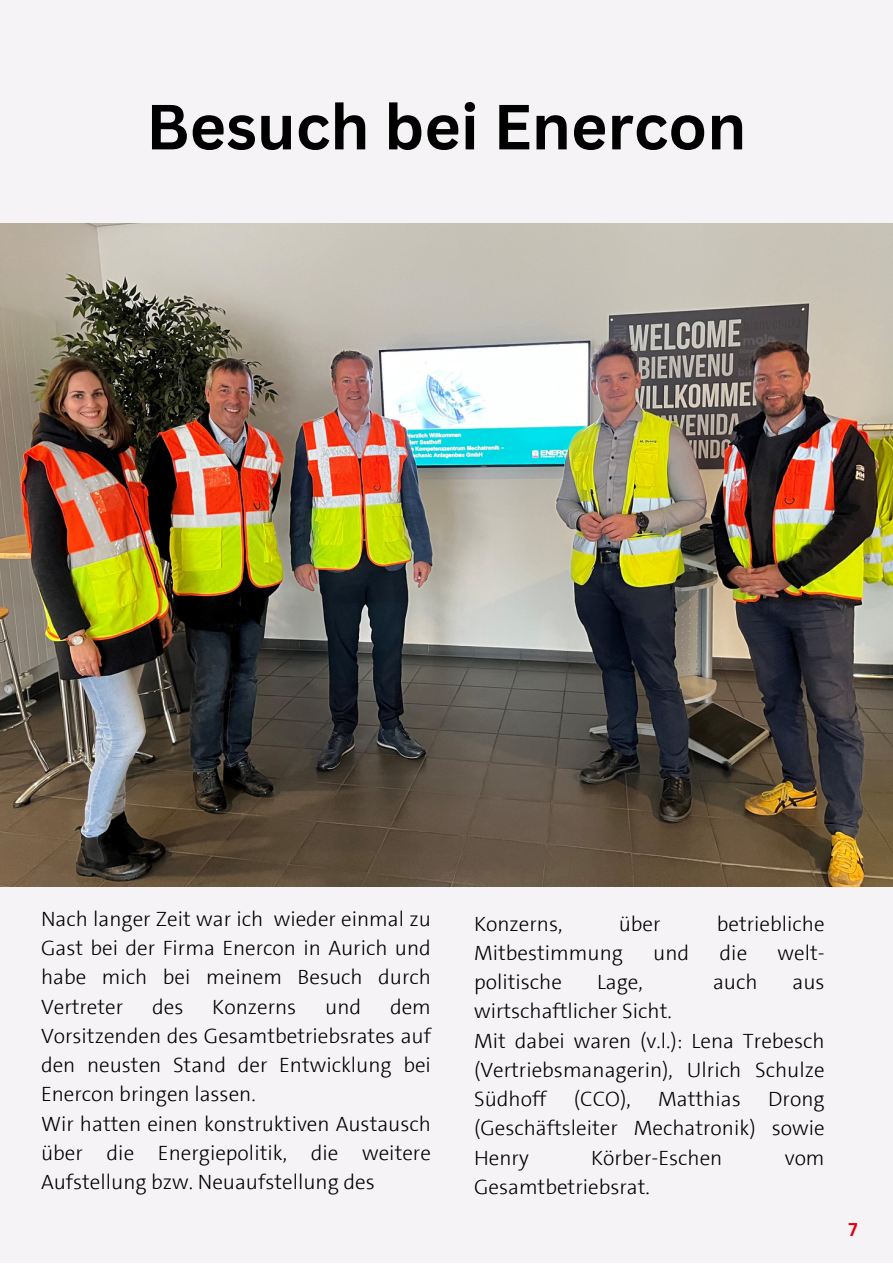
<style>
.page{position:relative;width:893px;height:1264px;background:#fff}
.page>*{position:absolute;margin:0;border:0;box-sizing:border-box;transform-origin:0 0}
.t1{font:700 62.25px "Canva Sans";color:#000}
.t2{font:300 21px/29.2px "SPD The Sans";color:#000;text-align:justify}
.t3{font:700 18px "Canva Sans";color:#e3000f}
</style>
<div class="page">
<div style="left:0;top:0;width:892px;height:1262px;background:#f5f3f5"></div>
<img style="left:0;top:223px;width:892px;height:663px">
<p class="t1" style="left:146px;top:83px;width:601px">Besuch bei Enercon</p>
<p class="t2" style="left:41px;top:904px;width:391px">Nach langer Zeit war ich wieder einmal zu Gast bei der Firma Enercon in Aurich und habe mich bei meinem Besuch durch Vertreter</p>
<p class="t2" style="left:41px;top:992px;width:391px;text-indent:349px">dem Vorsitzenden des Gesamtbetriebsrates auf den neusten Stand der Entwicklung bei Enercon bringen lassen.</p>
<p class="t2" style="left:41px;top:1108px;width:391px">Wir hatten einen konstruktiven Austausch über die Energiepolitik, die weitere Aufstellung bzw. Neuaufstellung des</p>
<p class="t2" style="left:152px;top:992px;width:33px">des</p>
<p class="t2" style="left:212px;top:992px;width:86px">Konzerns</p>
<p class="t2" style="left:325px;top:992px;width:37px">und</p>
<p class="t2" style="left:474px;top:909px;width:90px">Konzerns,</p>
<p class="t2" style="left:618px;top:909px;width:43px">über</p>
<p class="t2" style="left:716px;top:909px;width:109px">betriebliche</p>
<p class="t2" style="left:474px;top:938px;width:150px">Mitbestimmung</p>
<p class="t2" style="left:653px;top:938px;width:37px">und</p>
<p class="t2" style="left:719px;top:938px;width:29px">die</p>
<p class="t2" style="left:777px;top:938px;width:49px">welt-</p>
<p class="t2" style="left:474px;top:967px;width:89px">politische</p>
<p class="t2" style="left:597px;top:967px;width:47px">Lage,</p>
<p class="t2" style="left:713px;top:967px;width:46px">auch</p>
<p class="t2" style="left:792px;top:967px;width:34px">aus</p>
<p class="t2" style="left:474px;top:996px;width:199px">wirtschaftlicher Sicht.</p>
<p class="t2" style="left:474px;top:1026px;width:352px">Mit dabei waren (v.l.): Lena Trebesch (Vertriebsmanagerin), Ulrich Schulze Südhoff</p>
<p class="t2" style="left:574px;top:1084px;width:58px">(CCO),</p>
<p class="t2" style="left:658px;top:1084px;width:84px">Matthias</p>
<p class="t2" style="left:474px;top:1084px;width:352px;text-indent:294px">Drong (Geschäftsleiter Mechatronik) sowie Henry</p>
<p class="t2" style="left:591px;top:1142px;width:133px">Körber-Eschen</p>
<p class="t2" style="left:784px;top:1142px;width:41px">vom</p>
<p class="t2" style="left:474px;top:1172px;width:177px">Gesamtbetriebsrat.</p>
<p class="t3" style="left:848px;top:1216px;width:11px">7</p>
</div>
